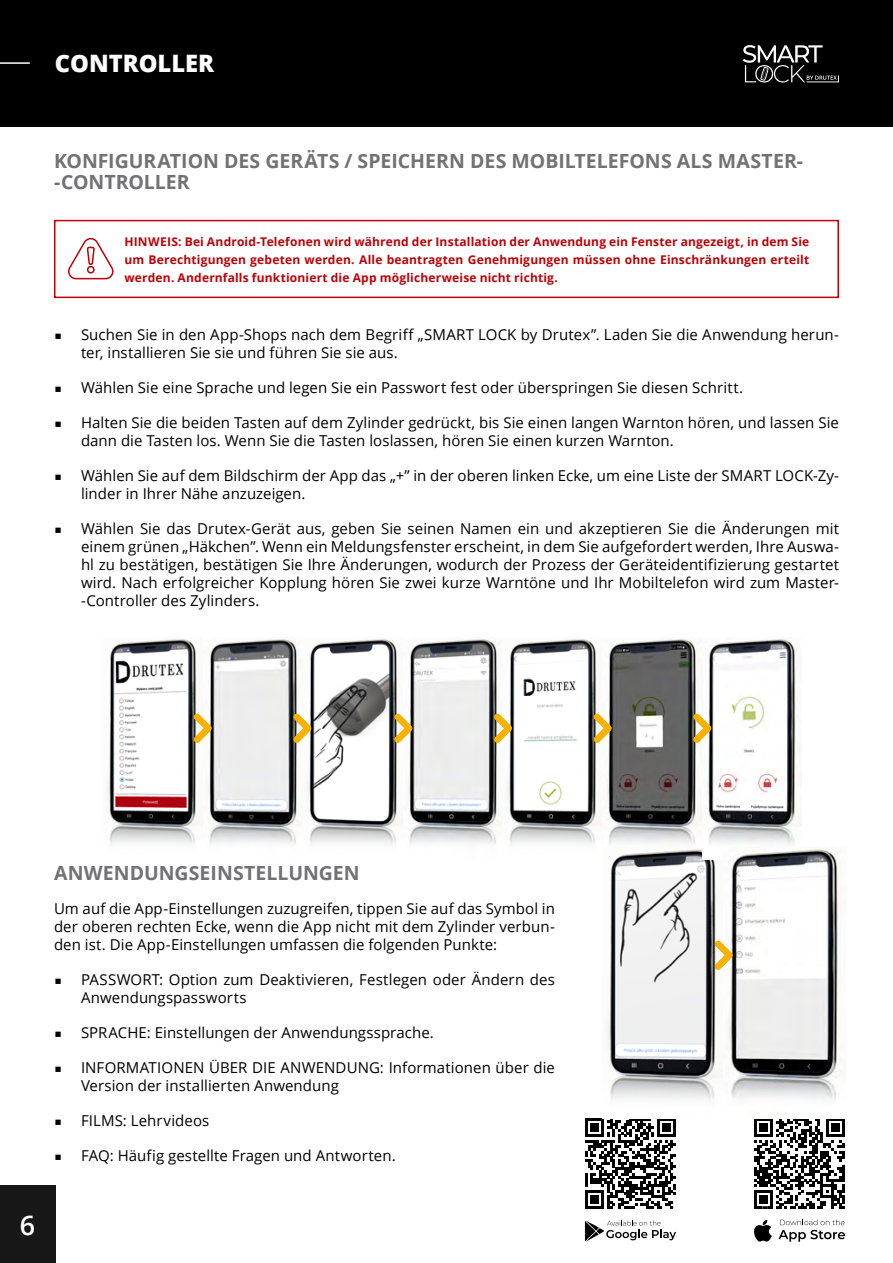
<style>
.page{position:relative;width:893px;height:1263px;background:#fff}
.page>*{position:absolute;margin:0;border:0;box-sizing:border-box;transform-origin:0 0}
.t1{font:600 27px "Open Sans";color:#fff}
.t2{font:800 24px "Open Sans";color:#fff}
.t3{font:700 19.5px/21px "Open Sans";color:#727175}
.t4{font:15px/18px "Open Sans";letter-spacing:.005em;color:#000}
.t5{font:700 12px/18px "Open Sans";letter-spacing:.015em;color:#bd0006;text-align:justify}
.s1{font-family:"Montserrat";font-weight:300;font-size:13.5px}
</style>
<div class="page">
<div style="left:0;top:1185px;width:55px;height:78px;background:#171717"></div>
<div style="left:0;top:0;width:893px;height:126px;background:#000"></div>
<hr style="left:0;top:62px;width:30px;height:2px;background:#fff">
<svg style="left:743px;top:45px;width:96px;height:37px"></svg>
<div style="left:54px;top:220px;width:785px;height:78px;border:2px solid #bd0006"></div>
<svg style="left:68px;top:237px;width:46px;height:43px"></svg>
<svg style="left:585px;top:1220px;width:91px;height:22px"></svg>
<svg style="left:585px;top:1118px;width:91px;height:91px"></svg>
<svg style="left:754px;top:1220px;width:18px;height:21px"></svg>
<svg style="left:778px;top:1219px;width:67px;height:23px"></svg>
<svg style="left:754px;top:1119px;width:91px;height:90px"></svg>
<img style="left:107px;top:637px;width:695px;height:208px">
<img style="left:607px;top:848px;width:234px;height:253px">
<svg style="left:194px;top:713px;width:18px;height:30px"></svg>
<svg style="left:293px;top:713px;width:19px;height:30px"></svg>
<svg style="left:394px;top:713px;width:19px;height:30px"></svg>
<svg style="left:494px;top:713px;width:18px;height:30px"></svg>
<svg style="left:594px;top:713px;width:18px;height:30px"></svg>
<svg style="left:693px;top:713px;width:18px;height:30px"></svg>
<svg style="left:715px;top:940px;width:18px;height:30px"></svg>
<h2 class="t2" style="left:55px;top:45px;width:161px">CONTROLLER</h2>
<h3 class="t3" style="left:54px;top:150px;width:751px">KONFIGURATION DES GERÄTS / SPEICHERN DES MOBILTELEFONS ALS MASTER--CONTROLLER</h3>
<p class="t5" style="left:124px;top:232px;width:686px">HINWEIS: Bei Android-Telefonen wird während der Installation der Anwendung ein Fenster angezeigt, in dem Sie um Berechtigungen gebeten werden. Alle beantragten Genehmigungen müssen ohne Einschränkungen erteilt werden. Andernfalls funktioniert die App möglicherweise nicht richtig.</p>
<p class="t4" style="left:81px;top:325px;width:759px;text-indent:-27px"><span class="s1">■</span> Suchen Sie in den App-Shops nach dem Begriff „SMART LOCK by Drutex”. Laden Sie die Anwendung herun&shy;ter, installieren Sie sie und führen Sie sie aus.</p>
<p class="t4" style="left:54px;top:378px;width:690px"><span class="s1">■</span> Wählen Sie eine Sprache und legen Sie ein Passwort fest oder überspringen Sie diesen Schritt.</p>
<p class="t4" style="left:81px;top:413px;width:759px;text-indent:-27px"><span class="s1">■</span> Halten Sie die beiden Tasten auf dem Zylinder gedrückt, bis Sie einen langen Warnton hören, und lassen Sie dann die Tasten los. Wenn Sie die Tasten loslassen, hören Sie einen kurzen Warnton.</p>
<p class="t4" style="left:81px;top:466px;width:759px;text-indent:-27px"><span class="s1">■</span> Wählen Sie auf dem Bildschirm der App das „+” in der oberen linken Ecke, um eine Liste der SMART LOCK-Zy&shy;linder in Ihrer Nähe anzuzeigen.</p>
<p class="t4" style="left:81px;top:519px;width:759px;text-align:justify;text-indent:-27px"><span class="s1">■</span> Wählen Sie das Drutex-Gerät aus, geben Sie seinen Namen ein und akzeptieren Sie die Änderungen mit einem grünen „Häkchen”. Wenn ein Meldungsfenster erscheint, in dem Sie aufgefordert werden, Ihre Auswa&shy;hl zu bestätigen, bestätigen Sie Ihre Änderungen, wodurch der Prozess der Geräteidentifizierung gestartet wird. Nach erfolgreicher Kopplung hören Sie zwei kurze Warntöne und Ihr Mobiltelefon wird zum Master--Controller des Zylinders.</p>
<h3 class="t3" style="left:54px;top:862px;width:307px">ANWENDUNGSEINSTELLUNGEN</h3>
<p class="t4" style="left:54px;top:899px;width:502px;text-align:justify">Um auf die App-Einstellungen zuzugreifen, tippen Sie auf das Symbol in der oberen rechten Ecke, wenn die App nicht mit dem Zylinder verbun&shy;den ist. Die App-Einstellungen umfassen die folgenden Punkte:</p>
<p class="t4" style="left:81px;top:970px;width:475px;text-indent:-27px"><span class="s1">■</span> PASSWORT: Option zum Deaktivieren, Festlegen oder Ändern des<br>Anwendungspassworts</p>
<p class="t4" style="left:54px;top:1023px;width:381px"><span class="s1">■</span> SPRACHE: Einstellungen der Anwendungssprache.</p>
<p class="t4" style="left:81px;top:1058px;width:475px;text-indent:-27px"><span class="s1">■</span> INFORMATIONEN ÜBER DIE ANWENDUNG: Informationen über die<br>Version der installierten Anwendung</p>
<p class="t4" style="left:54px;top:1111px;width:157px"><span class="s1">■</span> FILMS: Lehrvideos</p>
<p class="t4" style="left:54px;top:1146px;width:343px"><span class="s1">■</span> FAQ: Häufig gestellte Fragen und Antworten.</p>
<h1 class="t1" style="left:20px;top:1206px;width:17px">6</h1>
</div>
